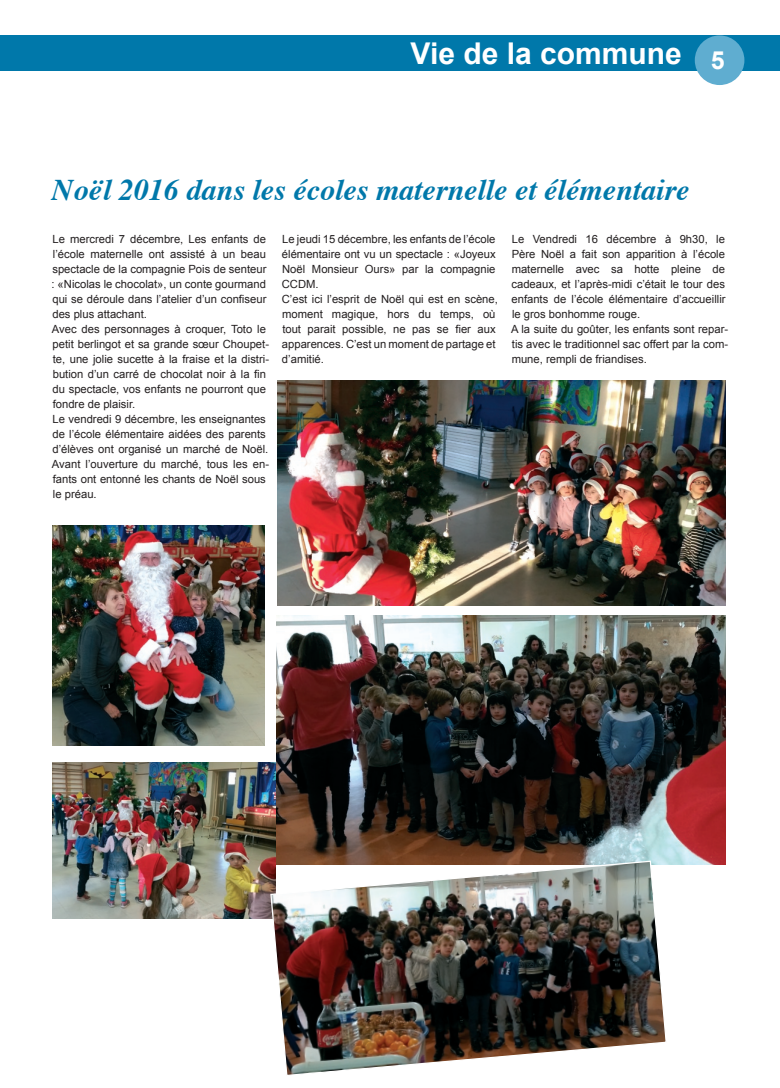
<style>
.page{position:relative;width:780px;height:1088px;background:#fff}
.page>*{position:absolute;margin:0;border:0;box-sizing:border-box;transform-origin:0 0}
.t1{font:italic 700 30px "Times";color:#0078aa}
.t2{font:700 30px "Arial";color:#fff}
.t3{font:11.25px/15px "Arial";color:#231f20}
</style>
<div class="page">
<div style="left:0;top:35px;width:780px;height:36px;background:#0078aa"></div>
<div style="left:694px;top:35px;width:50px;height:50px;background:#5fadd0;border-radius:50%"></div>
<img style="left:53px;top:526px;width:212px;height:220px">
<img style="left:277px;top:381px;width:448px;height:224px">
<img style="left:52px;top:763px;width:223px;height:156px">
<img style="left:276px;top:616px;width:449px;height:249px">
<img style="left:269px;top:860px;width:398px;height:215px">
<h1 class="t2" style="left:410px;top:37px;width:316px">Vie de la commune <sub>5</sub></h1>
<h1 class="t1" style="left:52px;top:162px;width:639px">Noël 2016 dans les écoles maternelle et élémentaire</h1>
<p class="t3" style="left:52px;top:231px;width:219px">Le mercredi 7 décembre, Les enfants de l’école maternelle ont assisté à un beau spectacle de la compagnie Pois de senteur : «Nicolas le chocolat», un conte gourmand qui se déroule dans l’atelier d’un confiseur des plus attachant.<br>Avec des personnages à croquer, Toto le petit berlingot et sa grande sœur Choupet&shy;te, une jolie sucette à la fraise et la distri&shy;bution d’un carré de chocolat noir à la fin du spectacle, vos enfants ne pourront que fondre de plaisir.<br>Le vendredi 9 décembre, les enseignantes de l’école élémentaire aidées des parents d’élèves ont organisé un marché de Noël.<br>Avant l’ouverture du marché, tous les en&shy;fants ont entonné les chants de Noël sous le préau.</p>
<p class="t3" style="left:282px;top:231px;width:218px">Le jeudi 15 décembre, les enfants de l’école élémentaire ont vu un spectacle : «Joyeux<br>Noël Monsieur Ours» par la compagnie<br>CCDM.<br>C’est ici l’esprit de Noël qui est en scène, moment magique, hors du temps, où tout parait possible, ne pas se fier aux apparences. C’est un moment de partage et d’amitié.</p>
<p class="t3" style="left:511px;top:231px;width:219px">Le Vendredi 16 décembre à 9h30, le Père Noël a fait son apparition à l’école maternelle avec sa hotte pleine de cadeaux, et l’après-midi c’était le tour des enfants de l’école élémentaire d’accueillir le gros bonhomme rouge.<br>A la suite du goûter, les enfants sont repar&shy;tis avec le traditionnel sac offert par la com&shy;mune, rempli de friandises.</p>
</div>
